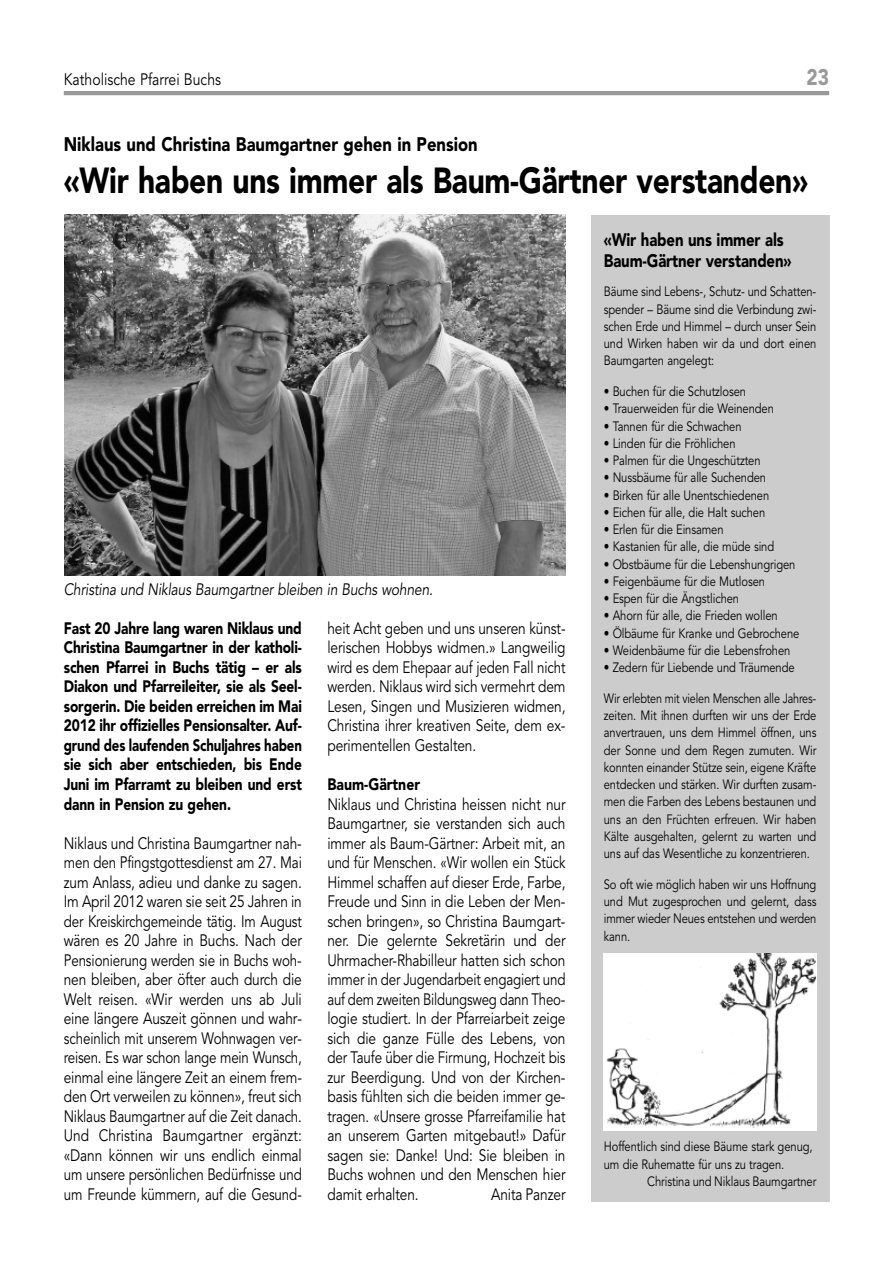
<style>
.page{position:relative;width:893px;height:1263px;background:#fff}
.page>*{position:absolute;margin:0;border:0;box-sizing:border-box;transform-origin:0 0}
.t1{font:900 36px "Avenir LT Std";letter-spacing:-.01em;color:#000;scale:.83 1}
.t2{font:900 22.5px "Avenir LT Std";color:#999;scale:.85 1}
.t3{font:900 19.5px "Avenir LT Std";color:#000;scale:.85 1}
.t4{font:900 18px/21px "Avenir LT Std";letter-spacing:-.01em;color:#000;scale:.83 1}
.t5{font:16.5px/19.5px "Avenir LT Std";letter-spacing:-.01em;color:#000;text-align:justify;scale:.83 1}
.t6{font:900 16.5px/19.5px "Avenir LT Std";letter-spacing:-.01em;color:#000;text-align:justify;scale:.83 1}
.t7{font:italic 16.5px "Avenir LT Std";letter-spacing:-.01em;color:#000;scale:.83 1}
.t8{font:16.5px "Avenir LT Std";letter-spacing:-.01em;color:#000;scale:.85 1}
.t9{font:13.5px/17.2px "Avenir LT Std";letter-spacing:-.01em;color:#000;text-align:justify;scale:.83 1}
.t10{font:13.5px/17.2px "Avenir LT Std";letter-spacing:-.01em;color:#000;text-align:justify;scale:.8 1}
.s1{font-weight:900}
</style>
<div class="page">
<img style="left:64px;top:215px;width:502px;height:360px">
<hr style="left:64px;top:91px;width:765px;height:4px;background:#999">
<div style="left:591px;top:215px;width:238px;height:986px;background:#ccc"></div>
<img style="left:604px;top:953px;width:212px;height:177px">
<p class="t8" style="left:64px;top:72px;width:187px">Katholische Pfarrei Buchs</p>
<p class="t2" style="left:806px;top:68px;width:28px">23</p>
<p class="t3" style="left:64px;top:136px;width:488px">Niklaus und Christina Baumgartner gehen in Pension</p>
<p class="t1" style="left:64px;top:166px;width:898px">«Wir haben uns immer als Baum-Gärtner verstanden»</p>
<p class="t7" style="left:64px;top:582px;width:446px">Christina und Niklaus Baumgartner bleiben in Buchs wohnen.</p>
<p class="t6" style="left:64px;top:620px;width:288px">Fast 20 Jahre lang waren Niklaus und Christina Baumgartner in der katholi&shy;schen Pfarrei in Buchs tätig – er als Diakon und Pfarreileiter, sie als Seel&shy;sorgerin. Die beiden erreichen im Mai 2012 ihr offizielles Pensionsalter. Auf&shy;grund des laufenden Schuljahres haben sie sich aber entschieden, bis Ende Juni im Pfarramt zu bleiben und erst dann in Pension zu gehen.</p>
<p class="t5" style="left:64px;top:834px;width:288px">Niklaus und Christina Baumgartner nah&shy;men den Pfingstgottesdienst am 27. Mai zum Anlass, adieu und danke zu sagen.<br>Im April 2012 waren sie seit 25 Jahren in der Kreiskirchgemeinde tätig. Im August wären es 20 Jahre in Buchs. Nach der Pensionierung werden sie in Buchs woh&shy;nen bleiben, aber öfter auch durch die Welt reisen. «Wir werden uns ab Juli eine längere Auszeit gönnen und wahr&shy;scheinlich mit unserem Wohnwagen ver&shy;reisen. Es war schon lange mein Wunsch, einmal eine längere Zeit an einem frem&shy;den Ort verweilen zu können», freut sich Niklaus Baumgartner auf die Zeit danach.<br>Und Christina Baumgartner ergänzt: «Dann können wir uns endlich einmal um unsere persönlichen Bedürfnisse und um Freunde kümmern, auf die Gesund-</p>
<p class="t5" style="left:327px;top:620px;width:288px">heit Acht geben und uns unseren künst&shy;lerischen Hobbys widmen.» Langweilig wird es dem Ehepaar auf jeden Fall nicht werden. Niklaus wird sich vermehrt dem Lesen, Singen und Musizieren widmen, Christina ihrer kreativen Seite, dem ex&shy;perimentellen Gestalten.</p>
<p class="t5" style="left:327px;top:776px;width:288px;text-align:left"><span class="s1">Baum-Gärtner<br></span>Niklaus und Christina heissen nicht nur Baumgartner, sie verstanden sich auch immer als Baum-Gärtner: Arbeit mit, an und für Menschen. «Wir wollen ein Stück Himmel schaffen auf dieser Erde, Farbe, Freude und Sinn in die Leben der Men&shy;schen bringen», so Christina Baumgart&shy;ner. Die gelernte Sekretärin und der Uhrmacher-Rhabilleur hatten sich schon immer in der Jugendarbeit engagiert und auf dem zweiten Bildungsweg dann Theo&shy;logie studiert. In der Pfarreiarbeit zeige sich die ganze Fülle des Lebens, von der Taufe über die Firmung, Hochzeit bis zur Beerdigung. Und von der Kirchen&shy;basis fühlten sich die beiden immer ge&shy;tragen. «Unsere grosse Pfarreifamilie hat an unserem Garten mitgebaut!» Dafür sagen sie: Danke! Und: Sie bleiben in Buchs wohnen und den Menschen hier damit erhalten.</p>
<p class="t5" style="left:491px;top:1185px;width:91px">Anita Panzer</p>
<p class="t4" style="left:604px;top:231px;width:228px">«Wir haben uns immer als<br>Baum-Gärtner verstanden»</p>
<p class="t9" style="left:604px;top:284px;width:258px">Bäume sind Lebens-, Schutz- und Schatten&shy;spender – Bäume sind die Verbindung zwi&shy;schen Erde und Himmel – durch unser Sein und Wirken haben wir da und dort einen Baumgarten angelegt:</p>
<p class="t9" style="left:604px;top:384px;width:173px">• Buchen für die Schutzlosen</p>
<p class="t9" style="left:604px;top:401px;width:206px">• Trauerweiden für die Weinenden</p>
<p class="t9" style="left:604px;top:418px;width:167px">• Tannen für die Schwachen</p>
<p class="t9" style="left:604px;top:436px;width:160px">• Linden für die Fröhlichen</p>
<p class="t9" style="left:604px;top:453px;width:190px">• Palmen für die Ungeschützten</p>
<p class="t9" style="left:604px;top:470px;width:197px">• Nussbäume für alle Suchenden</p>
<p class="t9" style="left:604px;top:487px;width:201px">• Birken für alle Unentschiedenen</p>
<p class="t9" style="left:604px;top:505px;width:196px">• Eichen für alle, die Halt suchen</p>
<p class="t9" style="left:604px;top:522px;width:146px">• Erlen für die Einsamen</p>
<p class="t9" style="left:604px;top:539px;width:207px">• Kastanien für alle, die müde sind</p>
<p class="t9" style="left:604px;top:556px;width:232px">• Obstbäume für die Lebenshungrigen</p>
<p class="t9" style="left:604px;top:574px;width:196px">• Feigenbäume für die Mutlosen</p>
<p class="t9" style="left:604px;top:591px;width:165px">• Espen für die Ängstlichen</p>
<p class="t9" style="left:604px;top:608px;width:211px">• Ahorn für alle, die Frieden wollen</p>
<p class="t9" style="left:604px;top:625px;width:237px">• Ölbäume für Kranke und Gebrochene</p>
<p class="t9" style="left:604px;top:643px;width:226px">• Weidenbäume für die Lebensfrohen</p>
<p class="t9" style="left:604px;top:660px;width:232px">• Zedern für Liebende und Träumende</p>
<p class="t10" style="left:604px;top:691px;width:267px">Wir erlebten mit vielen Menschen alle Jahres&shy;zeiten. Mit ihnen durften wir uns der Erde anvertrauen, uns dem Himmel öffnen, uns der Sonne und dem Regen zumuten. Wir konnten einander Stütze sein, eigene Kräfte entdecken und stärken. Wir durften zusam&shy;men die Farben des Lebens bestaunen und uns an den Früchten erfreuen. Wir haben Kälte ausgehalten, gelernt zu warten und uns auf das Wesentliche zu konzentrieren.</p>
<p class="t9" style="left:604px;top:877px;width:258px">So oft wie möglich haben wir uns Hoffnung und Mut zugesprochen und gelernt, dass immer wieder Neues entstehen und werden kann.</p>
<p class="t9" style="left:604px;top:1139px;width:253px">Hoffentlich sind diese Bäume stark genug,</p>
<p class="t9" style="left:604px;top:1156px;width:219px">um die Ruhematte für uns zu tragen.</p>
<p class="t9" style="left:647px;top:1174px;width:205px">Christina und Niklaus Baumgartner</p>
</div>
